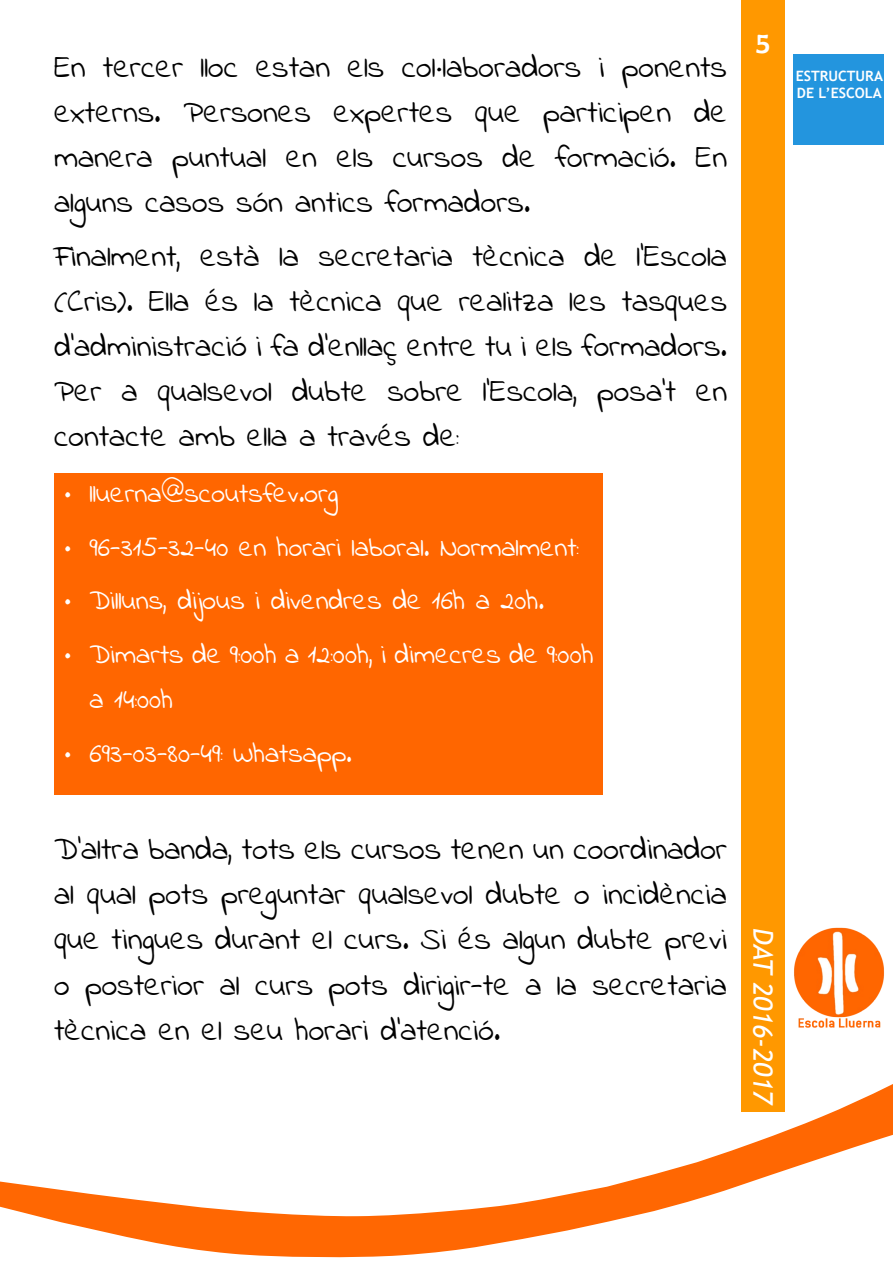
<style>
.page{position:relative;width:893px;height:1263px;background:#fff}
.page>*{position:absolute;margin:0;border:0;box-sizing:border-box;transform-origin:0 0}
.t1{font:30px "Berlin Sans FB";color:#fff}
.t2{font:italic 27px "Trebuchet MS";color:#fff}
.t3{font:24px/45px "Indie Flower";color:#000;text-align:justify}
.t4{font:21px/45px "Indie Flower";color:#fff}
.t5{font:700 14.25px/17.1px "Trebuchet MS";color:#fff}
</style>
<div class="page">
<svg style="left:0;top:1037px;width:893px;height:221px"></svg>
<div style="left:742px;top:0;width:43px;height:1111px;background:#ff9800"></div>
<img style="left:794px;top:928px;width:90px;height:100px">
<div style="left:54px;top:473px;width:548px;height:321px;background:#f60"></div>
<div style="left:794px;top:54px;width:90px;height:91px;background:#2395de"></div>
<p class="t3" style="left:54px;top:47px;width:675px">En tercer lloc estan els col·laboradors i ponents externs. Persones expertes que participen de manera puntual en els cursos de formació. En alguns casos són antics formadors.</p>
<p class="t3" style="left:54px;top:235px;width:675px">Finalment, està la secretaria tècnica de l’Escola (Cris). Ella és la tècnica que realitza les tasques d’administració i fa d’enllaç entre tu i els formadors.<br>Per a qualsevol dubte sobre l’Escola, posa’t en contacte amb ella a través de:</p>
<p class="t4" style="left:63px;top:473px;width:277px">• lluerna@scoutsfev.org</p>
<p class="t4" style="left:63px;top:526px;width:518px">• 96-315-32-40 en horari laboral. Normalment:</p>
<p class="t4" style="left:63px;top:580px;width:483px">• Dilluns, dijous i divendres de 16h a 20h.</p>
<p class="t4" style="left:90px;top:633px;width:506px;text-indent:-27px">• Dimarts de 9:00h a 12:00h, i dimecres de 9:00h a 14:00h</p>
<p class="t4" style="left:63px;top:732px;width:291px">• 693-03-80-49: Whatsapp.</p>
<p class="t3" style="left:54px;top:829px;width:675px">D’altra banda, tots els cursos tenen un coordinador al qual pots preguntar qualsevol dubte o incidència que tingues durant el curs. Si és algun dubte previ o posterior al curs pots dirigir-te a la secretaria tècnica en el seu horari d’atenció.</p>
<p class="t1" style="left:756px;top:26px;width:16px">5</p>
<p class="t5" style="left:796px;top:68px;width:89px">ESTRUCTURA<br>DE L’ESCOLA</p>
<p class="t2" style="left:779px;top:928px;width:180px;rotate:90deg">DAT 2016-2017</p>
</div>
